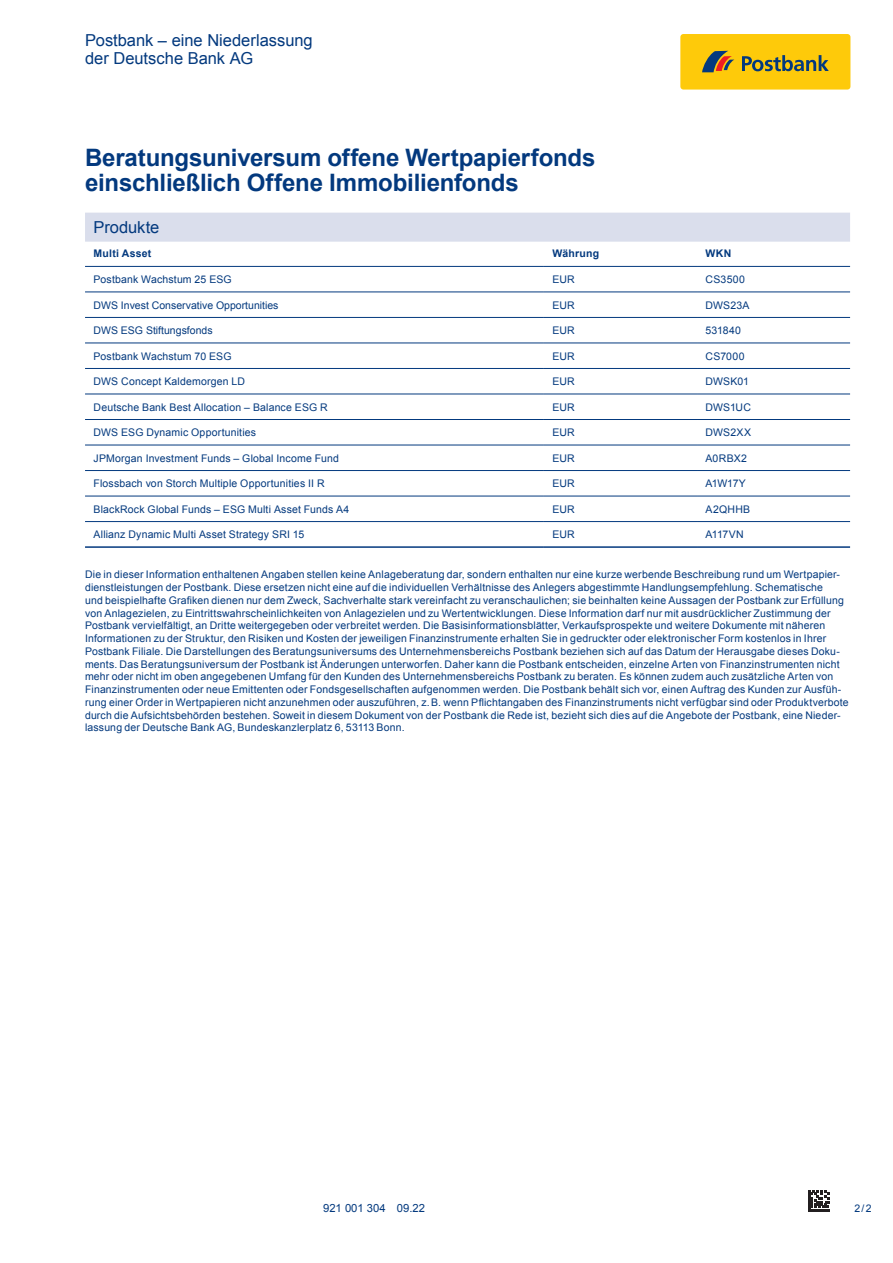
<style>
.page{position:relative;width:893px;height:1263px;background:#fff}
.page>*{position:absolute;margin:0;border:0;box-sizing:border-box;transform-origin:0 0}
.t1{font:700 24px/25.5px "Arial";letter-spacing:-.005em;color:#03397e}
.t2{font:16.5px/18px "Arial";color:#03397e}
.t3{font:11.25px "Arial";color:#03397e}
.t4{font:10.5px/12.8px "Arial";letter-spacing:.015em;color:#03397e}
.t5{font:700 10.5px "Arial";letter-spacing:.02em;color:#03397e}
</style>
<div class="page">
<div style="left:680px;top:34px;width:170px;height:56px;background:#feca0a;border-radius:3px"></div>
<svg style="left:742px;top:55px;width:87px;height:16px"></svg>
<svg style="left:702px;top:51px;width:32px;height:21px"></svg>
<div style="left:85px;top:213px;width:765px;height:29px;background:#dadeec"></div>
<hr style="left:85px;top:292px;width:459px;height:1px;background:#03397e">
<hr style="left:85px;top:317px;width:459px;height:1px;background:#03397e">
<hr style="left:544px;top:343px;width:153px;height:1px;background:#03397e">
<hr style="left:697px;top:343px;width:153px;height:1px;background:#03397e">
<hr style="left:85px;top:368px;width:459px;height:1px;background:#03397e">
<hr style="left:544px;top:368px;width:153px;height:1px;background:#03397e">
<hr style="left:697px;top:368px;width:153px;height:1px;background:#03397e">
<hr style="left:85px;top:394px;width:459px;height:1px;background:#03397e">
<hr style="left:544px;top:394px;width:153px;height:1px;background:#03397e">
<hr style="left:697px;top:394px;width:153px;height:1px;background:#03397e">
<hr style="left:85px;top:419px;width:459px;height:1px;background:#03397e">
<hr style="left:544px;top:419px;width:153px;height:1px;background:#03397e">
<hr style="left:697px;top:419px;width:153px;height:1px;background:#03397e">
<hr style="left:85px;top:445px;width:459px;height:1px;background:#03397e">
<hr style="left:544px;top:445px;width:153px;height:1px;background:#03397e">
<hr style="left:697px;top:445px;width:153px;height:1px;background:#03397e">
<hr style="left:85px;top:470px;width:459px;height:1px;background:#03397e">
<hr style="left:544px;top:470px;width:153px;height:1px;background:#03397e">
<hr style="left:697px;top:470px;width:153px;height:1px;background:#03397e">
<hr style="left:85px;top:496px;width:459px;height:1px;background:#03397e">
<hr style="left:544px;top:496px;width:153px;height:1px;background:#03397e">
<hr style="left:697px;top:496px;width:153px;height:1px;background:#03397e">
<hr style="left:85px;top:521px;width:459px;height:1px;background:#03397e">
<hr style="left:544px;top:521px;width:153px;height:1px;background:#03397e">
<hr style="left:697px;top:521px;width:153px;height:1px;background:#03397e">
<hr style="left:85px;top:266px;width:459px;height:1px;background:#03397e">
<hr style="left:544px;top:266px;width:153px;height:1px;background:#03397e">
<hr style="left:697px;top:266px;width:153px;height:1px;background:#03397e">
<hr style="left:544px;top:292px;width:153px;height:1px;background:#03397e">
<hr style="left:697px;top:292px;width:153px;height:1px;background:#03397e">
<hr style="left:544px;top:317px;width:153px;height:1px;background:#03397e">
<hr style="left:697px;top:317px;width:153px;height:1px;background:#03397e">
<hr style="left:85px;top:343px;width:459px;height:1px;background:#03397e">
<hr style="left:85px;top:546px;width:459px;height:2px;background:#03397e">
<hr style="left:544px;top:546px;width:153px;height:2px;background:#03397e">
<hr style="left:697px;top:546px;width:153px;height:2px;background:#03397e">
<svg style="left:808px;top:1191px;width:21px;height:19px"></svg>
<hr style="left:808px;top:1210px;width:21px;height:2px;background:#231f20">
<h2 class="t2" style="left:85px;top:31px;width:229px">Postbank – eine Niederlassung der Deutsche Bank AG</h2>
<h1 class="t1" style="left:85px;top:145px;width:512px">Beratungsuniversum offene Wertpapierfonds einschließlich Offene Immobilienfonds</h1>
<h2 class="t2" style="left:94px;top:218px;width:67px">Produkte</h2>
<p class="t5" style="left:94px;top:247px;width:59px">Multi Asset</p>
<p class="t5" style="left:552px;top:247px;width:48px">Währung</p>
<p class="t5" style="left:705px;top:247px;width:27px">WKN</p>
<p class="t4" style="left:94px;top:273px;width:140px">Postbank Wachstum 25 ESG</p>
<p class="t4" style="left:552px;top:273px;width:24px">EUR</p>
<p class="t4" style="left:705px;top:273px;width:41px">CS3500</p>
<p class="t4" style="left:94px;top:299px;width:186px">DWS Invest Conservative Opportunities</p>
<p class="t4" style="left:552px;top:299px;width:24px">EUR</p>
<p class="t4" style="left:705px;top:299px;width:45px">DWS23A</p>
<p class="t4" style="left:94px;top:324px;width:121px">DWS ESG Stiftungsfonds</p>
<p class="t4" style="left:552px;top:324px;width:24px">EUR</p>
<p class="t4" style="left:705px;top:324px;width:37px">531840</p>
<p class="t4" style="left:94px;top:350px;width:140px">Postbank Wachstum 70 ESG</p>
<p class="t4" style="left:552px;top:350px;width:24px">EUR</p>
<p class="t4" style="left:705px;top:350px;width:41px">CS7000</p>
<p class="t4" style="left:94px;top:375px;width:153px">DWS Concept Kaldemorgen LD</p>
<p class="t4" style="left:552px;top:375px;width:24px">EUR</p>
<p class="t4" style="left:705px;top:375px;width:45px">DWSK01</p>
<p class="t4" style="left:94px;top:401px;width:236px">Deutsche Bank Best Allocation – Balance ESG R</p>
<p class="t4" style="left:552px;top:401px;width:24px">EUR</p>
<p class="t4" style="left:705px;top:401px;width:47px">DWS1UC</p>
<p class="t4" style="left:94px;top:426px;width:164px">DWS ESG Dynamic Opportunities</p>
<p class="t4" style="left:552px;top:426px;width:24px">EUR</p>
<p class="t4" style="left:705px;top:426px;width:47px">DWS2XX</p>
<p class="t4" style="left:94px;top:452px;width:247px">JPMorgan Investment Funds – Global Income Fund</p>
<p class="t4" style="left:552px;top:452px;width:24px">EUR</p>
<p class="t4" style="left:705px;top:452px;width:43px">A0RBX2</p>
<p class="t4" style="left:94px;top:477px;width:233px">Flossbach von Storch Multiple Opportunities II R</p>
<p class="t4" style="left:552px;top:477px;width:24px">EUR</p>
<p class="t4" style="left:705px;top:477px;width:42px">A1W17Y</p>
<p class="t4" style="left:94px;top:503px;width:257px">BlackRock Global Funds – ESG Multi Asset Funds A4</p>
<p class="t4" style="left:552px;top:503px;width:24px">EUR</p>
<p class="t4" style="left:705px;top:503px;width:46px">A2QHHB</p>
<p class="t4" style="left:94px;top:528px;width:212px">Allianz Dynamic Multi Asset Strategy SRI 15</p>
<p class="t4" style="left:552px;top:528px;width:24px">EUR</p>
<p class="t4" style="left:705px;top:528px;width:40px">A117VN</p>
<p class="t4" style="left:85px;top:568px;width:765px">Die in dieser Information enthaltenen Angaben stellen keine Anlageberatung dar, sondern enthalten nur eine kurze werbende Beschreibung rund um Wertpapier&shy;dienstleistungen der Postbank. Diese ersetzen nicht eine auf die individuellen Verhältnisse des Anlegers abgestimmte Handlungsempfehlung. Schematische<br>und beispielhafte Grafiken dienen nur dem Zweck, Sachverhalte stark vereinfacht zu veranschaulichen; sie beinhalten keine Aussagen der Postbank zur Erfüllung von Anlagezielen, zu Eintrittswahrscheinlichkeiten von Anlagezielen und zu Wertentwicklungen. Diese Information darf nur mit ausdrücklicher Zustimmung der Postbank vervielfältigt, an Dritte weitergegeben oder verbreitet werden. Die Basisinformationsblätter, Verkaufsprospekte und weitere Dokumente mit näheren Informationen zu der Struktur, den Risiken und Kosten der jeweiligen Finanzinstrumente erhalten Sie in gedruckter oder elektronischer Form kostenlos in Ihrer Postbank Filiale. Die Darstellungen des Beratungsuniversums des Unternehmensbereichs Postbank beziehen sich auf das Datum der Herausgabe dieses Doku&shy;ments. Das Beratungsuniversum der Postbank ist Änderungen unterworfen. Daher kann die Postbank entscheiden, einzelne Arten von Finanzinstrumenten nicht mehr oder nicht im oben angegebenen Umfang für den Kunden des Unternehmensbereichs Postbank zu beraten. Es können zudem auch zusätzliche Arten von Finanzinstrumenten oder neue Emittenten oder Fondsgesellschaften aufgenommen werden. Die Postbank behält sich vor, einen Auftrag des Kunden zur Ausfüh&shy;rung einer Order in Wertpapieren nicht anzunehmen oder auszuführen, z.B. wenn Pflichtangaben des Finanzinstruments nicht verfügbar sind oder Produktverbote durch die Aufsichtsbehörden bestehen. Soweit in diesem Dokument von der Postbank die Rede ist, bezieht sich dies auf die Angebote der Postbank, eine Nieder&shy;lassung der Deutsche Bank AG, Bundeskanzlerplatz 6, 53113 Bonn.</p>
<p class="t3" style="left:323px;top:1200px;width:103px">921 001 304 09.22</p>
<p class="t4" style="left:854px;top:1202px;width:19px">2/2</p>
</div>
